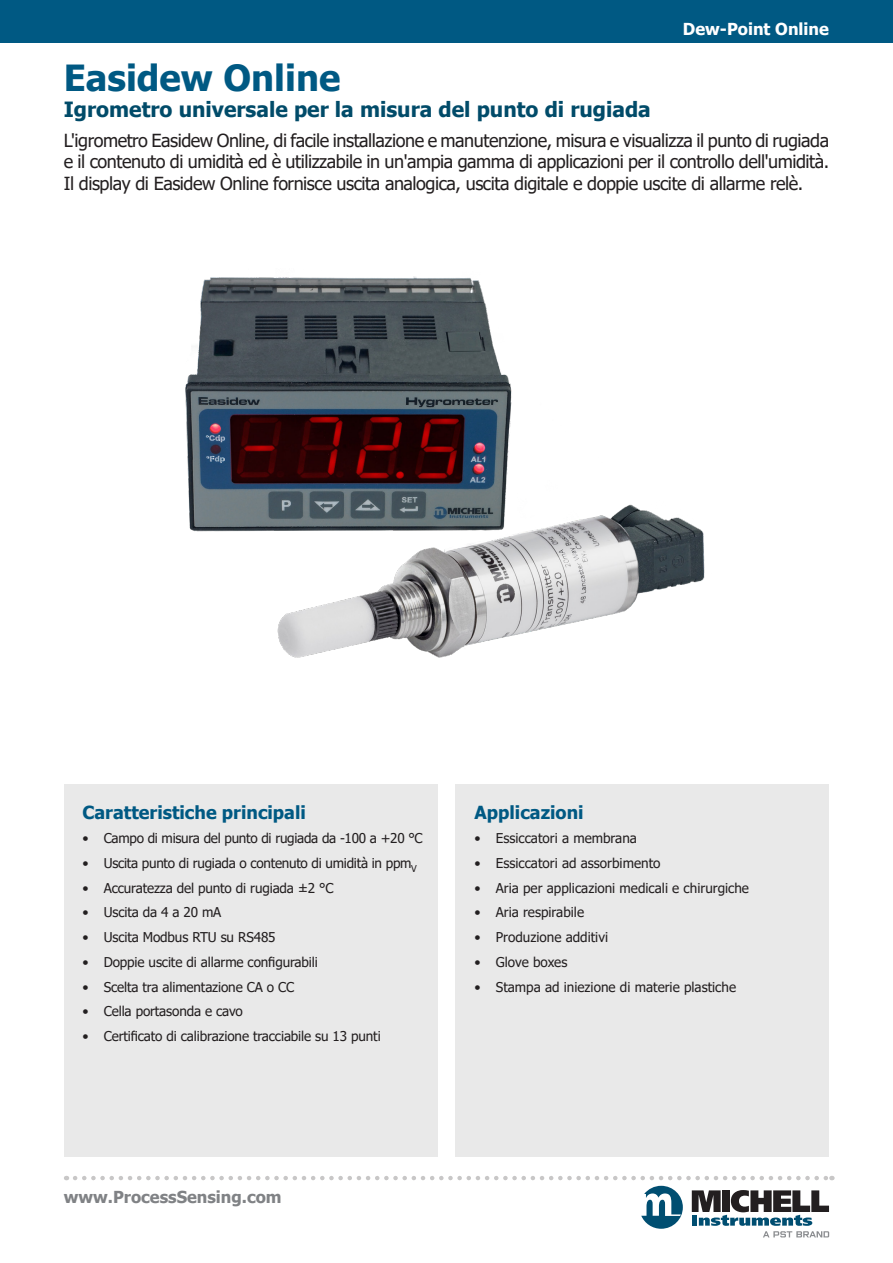
<style>
.page{position:relative;width:893px;height:1263px;background:#fff}
.page>*{position:absolute;margin:0;border:0;box-sizing:border-box;transform-origin:0 0}
.Heading_1{font:700 36px "Tahoma";color:#005983}
.Sub_heading{font:700 21px "Tahoma";color:#014b69}
.Main_description{font:18px/21.6px "Tahoma";letter-spacing:-.025em;color:#231f20;text-align:justify}
.Heading_3{font:700 18px "Tahoma";color:#005983}
.t1{font:700 16.5px "Tahoma";color:#808285}
.t2{font:700 16.5px "Tahoma";color:#fff}
.t3{font:13.5px "Tahoma";letter-spacing:-.01em;color:#231f20}
</style>
<div class="page">
<div style="left:64px;top:784px;width:373px;height:373px;background:#e9e9e9"></div>
<div style="left:455px;top:784px;width:374px;height:373px;background:#e9e9e9"></div>
<div style="left:0;top:0;width:893px;height:43px;background:#005983"></div>
<svg style="left:75px;top:1176px;width:757px;height:4px"></svg>
<svg style="left:641px;top:1186px;width:42px;height:43px"></svg>
<svg style="left:692px;top:1190px;width:137px;height:47px"></svg>
<img style="left:185px;top:276px;width:520px;height:382px">
<p class="t2" style="left:683px;top:17px;width:147px">Dew-Point Online</p>
<p class="Heading_1" style="left:64px;top:53px;width:278px">Easidew Online</p>
<p class="Sub_heading" style="left:64px;top:94px;width:589px">Igrometro universale per la misura del punto di rugiada</p>
<p class="Main_description" style="left:64px;top:130px;width:767px">L'igrometro Easidew Online, di facile installazione e manutenzione, misura e visualizza il punto di rugiada e il contenuto di umidità ed è utilizzabile in un'ampia gamma di applicazioni per il controllo dell'umidità.<br>Il display di Easidew Online fornisce uscita analogica, uscita digitale e doppie uscite di allarme relè.</p>
<p class="Heading_3" style="left:82px;top:799px;width:225px">Caratteristiche principali</p>
<p class="t3" style="left:82px;top:829px;width:342px">• Campo di misura del punto di rugiada da -100 a +20 °C</p>
<p class="t3" style="left:82px;top:854px;width:336px">• Uscita punto di rugiada o contenuto di umidità in ppm<sub>V</sub></p>
<p class="t3" style="left:82px;top:879px;width:252px">• Accuratezza del punto di rugiada ±2 °C</p>
<p class="t3" style="left:82px;top:903px;width:140px">• Uscita da 4 a 20 mA</p>
<p class="t3" style="left:82px;top:928px;width:195px">• Uscita Modbus RTU su RS485</p>
<p class="t3" style="left:82px;top:953px;width:237px">• Doppie uscite di allarme configurabili</p>
<p class="t3" style="left:82px;top:977px;width:213px">• Scelta tra alimentazione CA o CC</p>
<p class="t3" style="left:82px;top:1002px;width:162px">• Cella portasonda e cavo</p>
<p class="t3" style="left:82px;top:1027px;width:300px">• Certificato di calibrazione tracciabile su 13 punti</p>
<p class="Heading_3" style="left:475px;top:799px;width:111px">Applicazioni</p>
<p class="t3" style="left:475px;top:829px;width:164px">• Essiccatori a membrana</p>
<p class="t3" style="left:475px;top:854px;width:187px">• Essiccatori ad assorbimento</p>
<p class="t3" style="left:475px;top:879px;width:276px">• Aria per applicazioni medicali e chirurgiche</p>
<p class="t3" style="left:475px;top:903px;width:111px">• Aria respirabile</p>
<p class="t3" style="left:475px;top:928px;width:135px">• Produzione additivi</p>
<p class="t3" style="left:475px;top:953px;width:94px">• Glove boxes</p>
<p class="t3" style="left:475px;top:977px;width:263px">• Stampa ad iniezione di materie plastiche</p>
<p class="t1" style="left:64px;top:1186px;width:219px">www.ProcessSensing.com</p>
</div>
